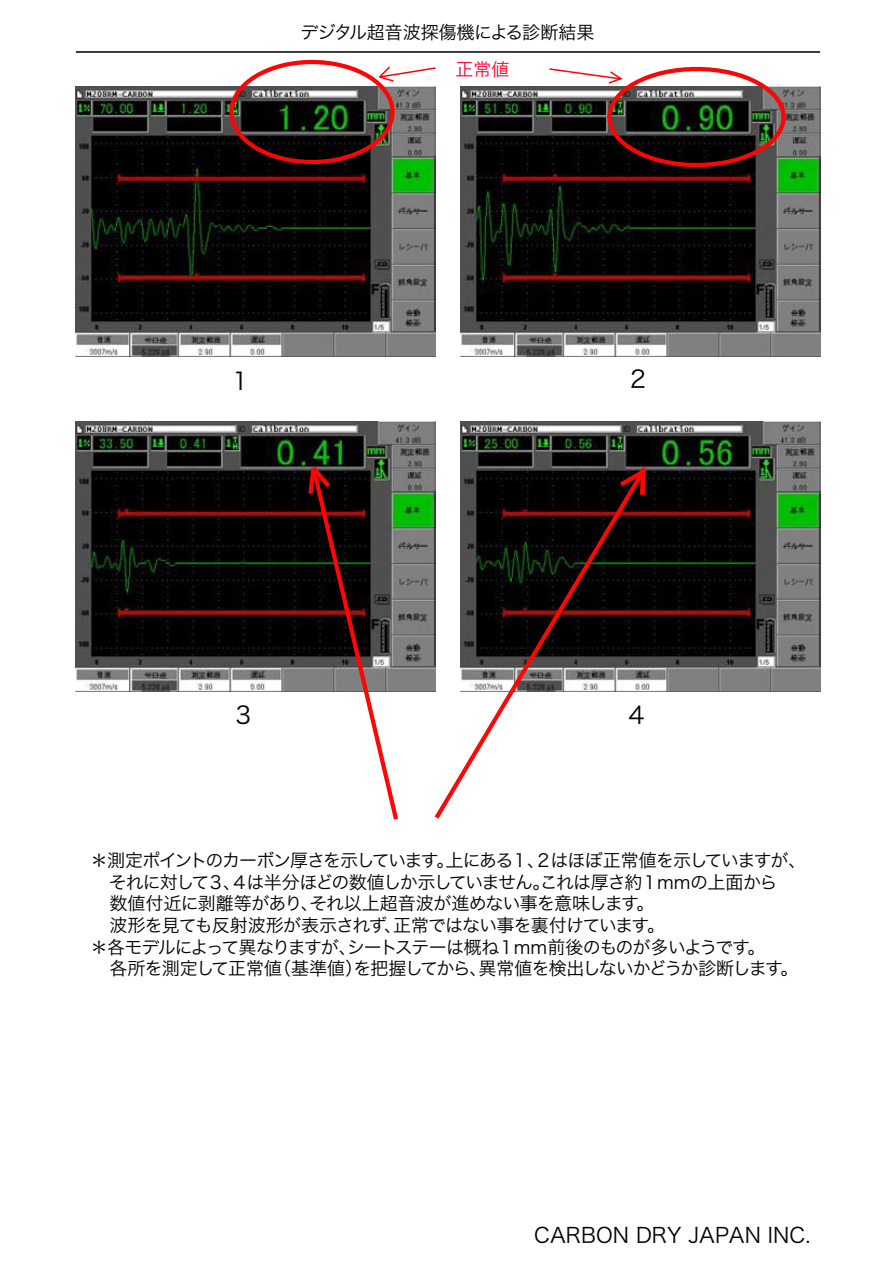
<style>
.page{position:relative;width:893px;height:1263px;background:#fff}
.page>*{position:absolute;margin:0;border:0;box-sizing:border-box;transform-origin:0 0}
.t1{font:24px "Hira Kaku Pro W3";color:#000}
.t2{font:21px "Hira Kaku Pro W3";color:#000}
.t3{font:18px/21.6px "Hira Kaku Pro W3";letter-spacing:-.055em;color:#000}
.t4{font:18px "Hira Kaku Pro W3";letter-spacing:-.01em;color:#000}
.t5{font:18px "Hira Kaku Pro W3";color:#fc062f}
</style>
<div class="page">
<hr style="left:76px;top:51px;width:744px;height:2px;background:#000">
<img style="left:76px;top:87px;width:360px;height:270px">
<img style="left:460px;top:87px;width:360px;height:270px">
<img style="left:76px;top:422px;width:360px;height:270px">
<img style="left:460px;top:422px;width:360px;height:270px">
<svg style="left:431px;top:462px;width:220px;height:357px"></svg>
<svg style="left:306px;top:462px;width:95px;height:358px"></svg>
<svg style="left:615px;top:464px;width:34px;height:36px"></svg>
<div style="left:229px;top:60px;width:166px;height:104px;border:4px solid #f90606;border-radius:50%"></div>
<div style="left:607px;top:67px;width:179px;height:100px;border:4px solid #f90606;border-radius:50%"></div>
<svg style="left:377px;top:66px;width:59px;height:17px"></svg>
<svg style="left:549px;top:68px;width:73px;height:16px"></svg>
<p class="t4" style="left:301px;top:16px;width:295px">デジタル超音波探傷機による診断結果</p>
<p class="t5" style="left:455px;top:53px;width:55px">正常値</p>
<h1 class="t1" style="left:232px;top:360px;width:17px">1</h1>
<h1 class="t1" style="left:630px;top:358px;width:17px">2</h1>
<h1 class="t1" style="left:236px;top:693px;width:17px">3</h1>
<h1 class="t1" style="left:628px;top:693px;width:17px">4</h1>
<p class="t3" style="left:90px;top:848px;width:718px">＊測定ポイントのカーボン厚さを示しています。上にある１、２はほぼ正常値を示していますが、　それに対して３、４は半分ほどの数値しか示していません。これは厚さ約１mmの上面から<br>　数値付近に剥離等があり、それ以上超音波が進めない事を意味します。<br>　波形を見ても反射波形が表示されず、正常ではない事を裏付けています。<br>＊各モデルによって異なりますが、シートステーは概ね１mm前後のものが多いようです。<br>　各所を測定して正常値（基準値）を把握してから、異常値を検出しないかどうか診断します。</p>
<p class="t2" style="left:534px;top:1216px;width:278px">CARBON DRY JAPAN INC.</p>
</div>
